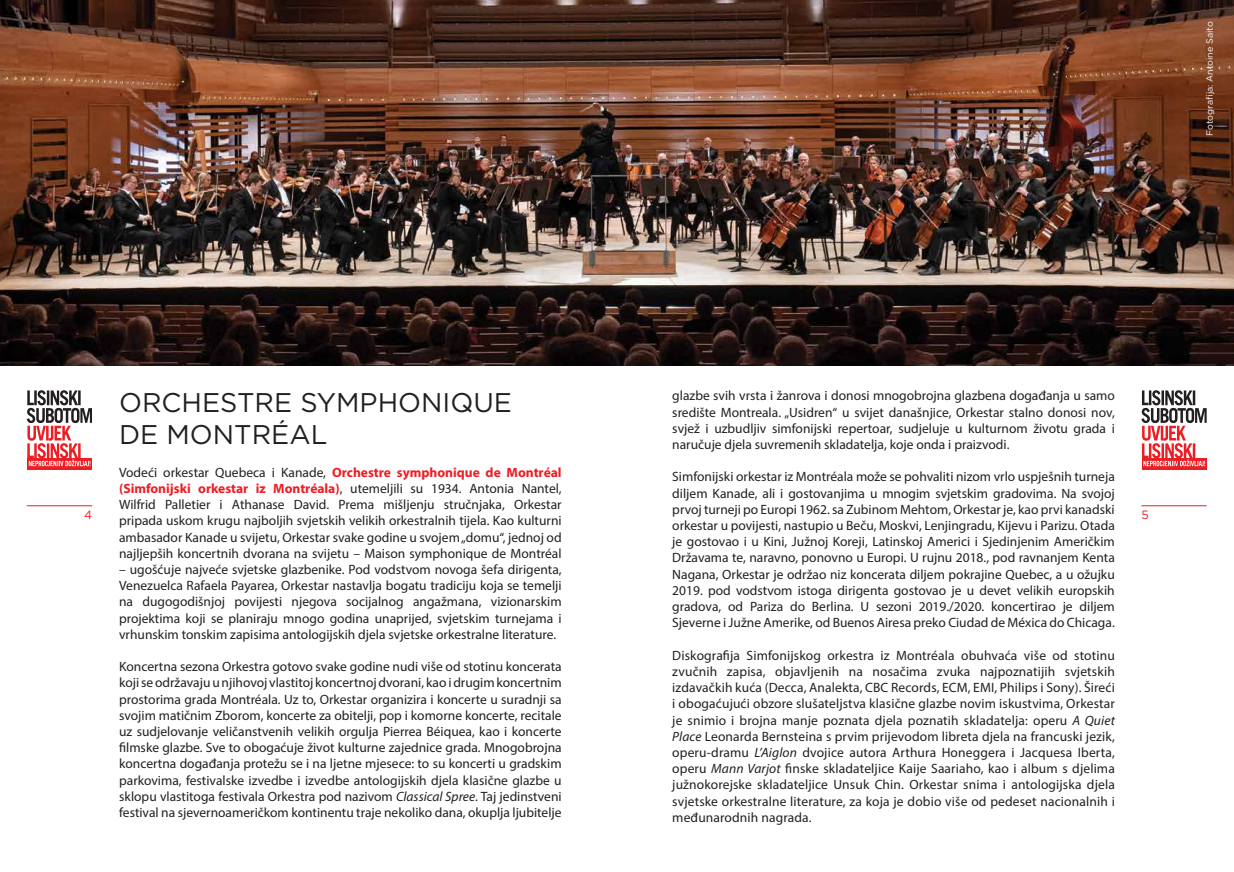
<style>
.page{position:relative;width:1234px;height:872px;background:#fff}
.page>*{position:absolute;margin:0;border:0;box-sizing:border-box;transform-origin:0 0}
.t1{font:27px/32.4px "Gotham";color:#231f20}
.t2{font:13.5px/16.2px "Myriad Pro";color:#231f20;text-align:justify}
.t3{font:12px "Gotham";color:#ed1d24}
.t4{font:9px "Gotham";color:#fff}
.s1{font-style:italic}
.s2{font-weight:700;color:#ed1d24}
</style>
<div class="page">
<svg style="left:1142px;top:466px;width:64px;height:3px"></svg>
<svg style="left:1141px;top:390px;width:65px;height:76px"></svg>
<hr style="left:1141px;top:505px;width:65px;height:1px;background:#ed1d24">
<svg style="left:27px;top:466px;width:65px;height:3px"></svg>
<svg style="left:27px;top:390px;width:65px;height:76px"></svg>
<hr style="left:27px;top:505px;width:65px;height:1px;background:#ed1d24">
<img style="left:0;top:0;width:1233px;height:366px">
<p class="t4" style="left:1203px;top:136px;width:116px;rotate:-90deg">Fotografija: Antoine Saito</p>
<p class="t2" style="left:672px;top:387px;width:444px">glazbe svih vrsta i žanrova i donosi mnogobrojna glazbena događanja u samo središte Montreala. „Usidren“ u svijet današnjice, Orkestar stalno donosi nov, svjež i uzbudljiv simfonijski repertoar, sudjeluje u kulturnom životu grada i naručuje djela suvremenih skladatelja, koje onda i praizvodi.</p>
<p class="t2" style="left:672px;top:468px;width:444px">Simfonijski orkestar iz Montréala može se pohvaliti nizom vrlo uspješnih turneja diljem Kanade, ali i gostovanjima u mnogim svjetskim gradovima. Na svojoj prvoj turneji po Europi 1962. sa Zubinom Mehtom, Orkestar je, kao prvi kanadski orkestar u povijesti, nastupio u Beču, Moskvi, Lenjingradu, Kijevu i Parizu. Otada je gostovao i u Kini, Južnoj Koreji, Latinskoj Americi i Sjedinjenim Američkim Državama te, naravno, ponovno u Europi. U rujnu 2018., pod ravnanjem Kenta Nagana, Orkestar je održao niz koncerata diljem pokrajine Quebec, a u ožujku 2019. pod vodstvom istoga dirigenta gostovao je u devet velikih europskih gradova, od Pariza do Berlina. U sezoni 2019./2020. koncertirao je diljem Sjeverne i Južne Amerike, od Buenos Airesa preko Ciudad de Méxica do Chicaga.</p>
<p class="t2" style="left:672px;top:647px;width:444px">Diskografija Simfonijskog orkestra iz Montréala obuhvaća više od stotinu zvučnih zapisa, objavljenih na nosačima zvuka najpoznatijih svjetskih izdavačkih kuća (Decca, Analekta, CBC Records, ECM, EMI, Philips i Sony). Šireći i obogaćujući obzore slušateljstva klasične glazbe novim iskustvima, Orkestar je snimio i brojna manje poznata djela poznatih skladatelja: operu <span class="s1">A Quiet Place</span> Leonarda Bernsteina s prvim prijevodom libreta djela na francuski jezik, operu-dramu <span class="s1">L’Aiglon</span> dvojice autora Arthura Honeggera i Jacquesa Iberta, operu <span class="s1">Mann Varjot</span> finske skladateljice Kaije Saariaho, kao i album s djelima južnokorejske skladateljice Unsuk Chin. Orkestar snima i antologijska djela svjetske orkestralne literature, za koja je dobio više od pedeset nacionalnih i međunarodnih nagrada.</p>
<h1 class="t1" style="left:119px;top:385px;width:394px">ORCHESTRE SYMPHONIQUE<br>DE MONTRÉAL</h1>
<p class="t2" style="left:119px;top:464px;width:444px">Vodeći orkestar Quebeca i Kanade, <span class="s2">Orchestre symphonique de Montréal (Simfonijski orkestar iz Montréala)</span>, utemeljili su 1934. Antonia Nantel, Wilfrid Palletier i Athanase David. Prema mišljenju stručnjaka, Orkestar pripada uskom krugu najboljih svjetskih velikih orkestralnih tijela. Kao kulturni ambasador Kanade u svijetu, Orkestar svake godine u svojem „domu“, jednoj od najljepših koncertnih dvorana na svijetu – Maison symphonique de Montréal</p>
<p class="t2" style="left:119px;top:561px;width:444px">– ugošćuje najveće svjetske glazbenike. Pod vodstvom novoga šefa dirigenta, Venezuelca Rafaela Payarea, Orkestar nastavlja bogatu tradiciju koja se temelji na dugogodišnjoj povijesti njegova socijalnog angažmana, vizionarskim projektima koji se planiraju mnogo godina unaprijed, svjetskim turnejama i vrhunskim tonskim zapisima antologijskih djela svjetske orkestralne literature.</p>
<p class="t2" style="left:119px;top:658px;width:444px">Koncertna sezona Orkestra gotovo svake godine nudi više od stotinu koncerata koji se održavaju u njihovoj vlastitoj koncertnoj dvorani, kao i drugim koncertnim prostorima grada Montréala. Uz to, Orkestar organizira i koncerte u suradnji sa svojim matičnim Zborom, koncerte za obitelji, pop i komorne koncerte, recitale uz sudjelovanje veličanstvenih velikih orgulja Pierrea Béiquea, kao i koncerte filmske glazbe. Sve to obogaćuje život kulturne zajednice grada. Mnogobrojna koncertna događanja protežu se i na ljetne mjesece: to su koncerti u gradskim parkovima, festivalske izvedbe i izvedbe antologijskih djela klasične glazbe u sklopu vlastitoga festivala Orkestra pod nazivom <span class="s1">Classical Spree</span>. Taj jedinstveni festival na sjevernoameričkom kontinentu traje nekoliko dana, okuplja ljubitelje</p>
<p class="t3" style="left:84px;top:507px;width:10px">4</p>
<p class="t3" style="left:1141px;top:507px;width:9px">5</p>
</div>
